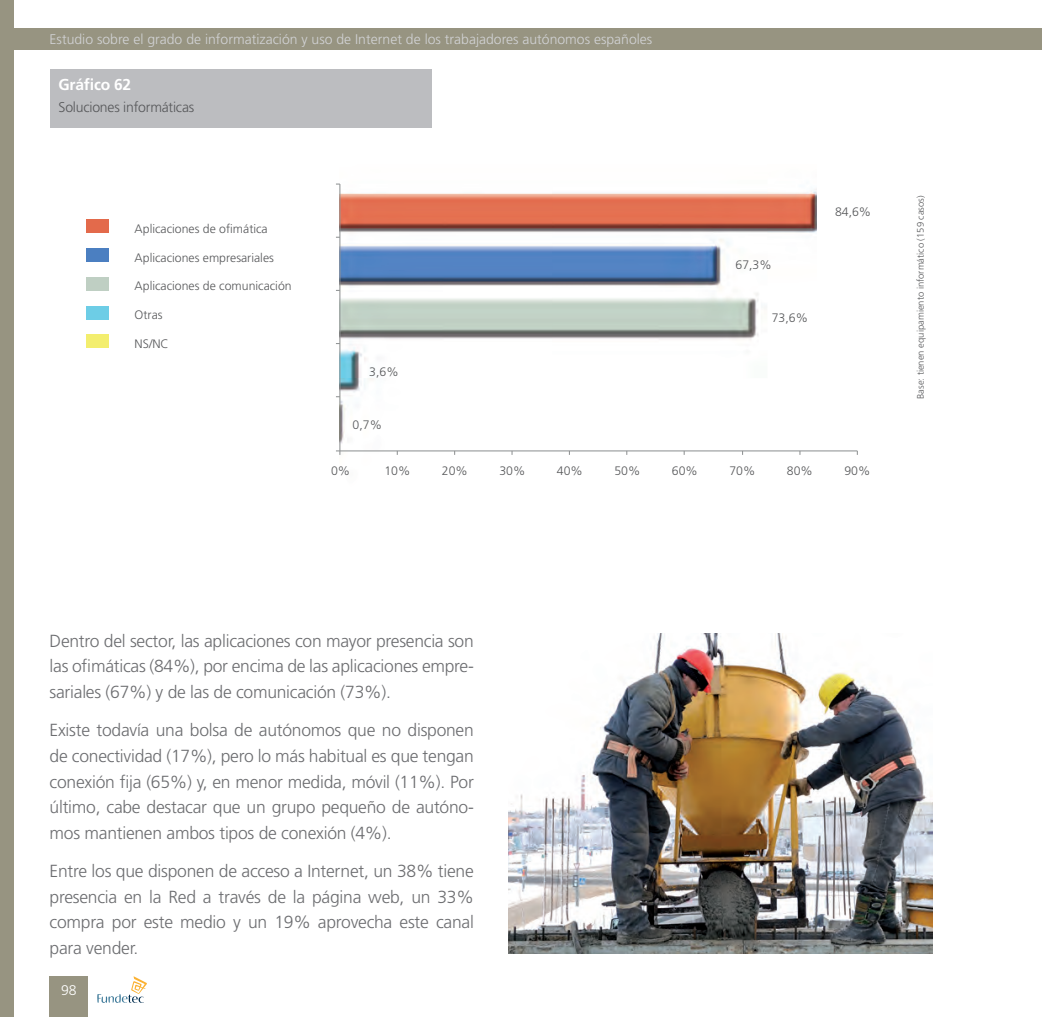
<style>
.page{position:relative;width:1042px;height:1017px;background:#fff}
.page>*{position:absolute;margin:0;border:0;box-sizing:border-box;transform-origin:0 0}
._00_Texto_comun{font:300 17.5px/25.7px "Frutiger LT Std";letter-spacing:-.015em;color:#6c6d70;text-align:justify}
._61_graf{font:700 15.75px "Frutiger LT Std";letter-spacing:-.015em;color:#fff}
._63_titl_graf_tex{font:300 14.17px "Frutiger LT Std";letter-spacing:-.015em;color:#57585a}
.t1{font:300 14px "Frutiger LT Std";color:#d1d2d4}
.t2{font:300 14px "Frutiger LT Std";color:#fff}
.t3{font:300 12.25px "Frutiger LT Std";color:#57585a}
.t4{font:300 9.45px "Frutiger LT Std";color:#57585a}
</style>
<div class="page">
<div style="left:50px;top:976px;width:38px;height:41px;background:#979481"></div>
<svg style="left:97px;top:976px;width:50px;height:27px"></svg>
<div style="left:0;top:29px;width:1042px;height:21px;background:#979481"></div>
<div style="left:0;top:0;width:13px;height:1017px;background:#979481"></div>
<div style="left:50px;top:69px;width:381px;height:58px;background:#bcbdc0"></div>
<div style="left:87px;top:335px;width:22px;height:13px;background:#f3ee6e"></div>
<div style="left:87px;top:306px;width:22px;height:13px;background:#6dcde6"></div>
<div style="left:87px;top:277px;width:22px;height:13px;background:#bfcfc3"></div>
<div style="left:87px;top:248px;width:22px;height:14px;background:#4b7fc1"></div>
<div style="left:87px;top:219px;width:22px;height:14px;background:#e36a4b"></div>
<img style="left:339px;top:183px;width:478px;height:272px">
<hr style="left:340px;top:450px;width:517px;height:1px;background:#8d9091">
<hr style="left:339px;top:184px;width:1px;height:267px;background:#8d9091">
<img style="left:508px;top:634px;width:425px;height:320px">
<p class="t1" style="left:50px;top:31px;width:604px">Estudio sobre el grado de informatización y uso de Internet de los trabajadores autónomos españoles</p>
<p class="_61_graf" style="left:59px;top:75px;width:74px">Gráfico 62</p>
<p class="_63_titl_graf_tex" style="left:59px;top:99px;width:137px">Soluciones informáticas</p>
<p class="t3" style="left:135px;top:221px;width:135px">Aplicaciones de ofimática</p>
<p class="t3" style="left:135px;top:250px;width:141px">Aplicaciones empresariales</p>
<p class="t3" style="left:135px;top:279px;width:158px">Aplicaciones de comunicación</p>
<p class="t3" style="left:135px;top:308px;width:29px">Otras</p>
<p class="t3" style="left:135px;top:337px;width:36px">NS/NC</p>
<p class="t3" style="left:369px;top:365px;width:31px">3,6%</p>
<p class="t3" style="left:353px;top:418px;width:31px">0,7%</p>
<p class="t3" style="left:735px;top:258px;width:38px">67,3%</p>
<p class="t3" style="left:772px;top:311px;width:38px">73,6%</p>
<p class="t3" style="left:849px;top:217px;width:27px;rotate:-90deg">40%</p>
<p class="t3" style="left:835px;top:204px;width:38px">84,6%</p>
<p class="t3" style="left:331px;top:464px;width:21px">0%</p>
<p class="t3" style="left:384px;top:464px;width:27px">10%</p>
<p class="t3" style="left:442px;top:464px;width:27px">20%</p>
<p class="t3" style="left:499px;top:464px;width:27px">30%</p>
<p class="t3" style="left:557px;top:464px;width:27px">40%</p>
<p class="t3" style="left:614px;top:464px;width:27px">50%</p>
<p class="t3" style="left:672px;top:464px;width:27px">60%</p>
<p class="t3" style="left:729px;top:464px;width:27px">70%</p>
<p class="t3" style="left:787px;top:464px;width:27px">80%</p>
<p class="t3" style="left:844px;top:464px;width:27px">90%</p>
<p class="t4" style="left:915px;top:399px;width:205px;rotate:-90deg">Base: tienen equipamiento informático (159 casos)</p>
<p class="_00_Texto_comun" style="left:50px;top:628px;width:426px">Dentro del sector, las aplicaciones con mayor presencia son las ofimáticas (84%), por encima de las aplicaciones empre&shy;sariales (67%) y de las de comunicación (73%).</p>
<p class="_00_Texto_comun" style="left:50px;top:717px;width:426px">Existe todavía una bolsa de autónomos que no disponen de conectividad (17%), pero lo más habitual es que tengan conexión fija (65%) y, en menor medida, móvil (11%). Por último, cabe destacar que un grupo pequeño de autóno&shy;mos mantienen ambos tipos de conexión (4%).</p>
<p class="_00_Texto_comun" style="left:50px;top:858px;width:426px">Entre los que disponen de acceso a Internet, un 38% tiene presencia en la Red a través de la página web, un 33% compra por este medio y un 19% aprovecha este canal para vender.</p>
<p class="t2" style="left:61px;top:982px;width:17px">98</p>
</div>
